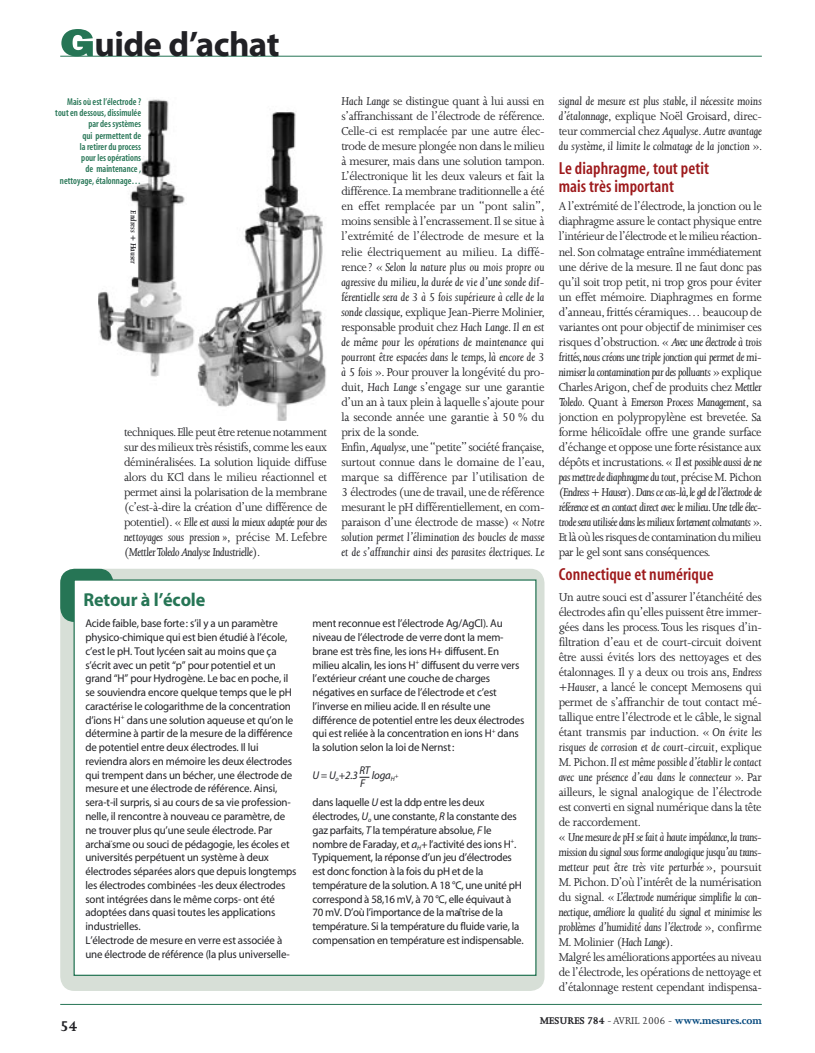
<style>
.page{position:relative;width:815px;height:1053px;background:#fff}
.page>*{position:absolute;margin:0;border:0;box-sizing:border-box;transform-origin:0 0}
.t1{font:700 35px "Myriad";letter-spacing:-.015em;color:#212125}
.t2{font:18.75px "Myriad Bold No";letter-spacing:-.01em;color:#267555}
.t3{font:600 condensed 17.5px/17.5px "Myriad";letter-spacing:.005em;color:#9d191b}
.t4{font:700 16.25px "Joanna";color:#212125}
.t5{font:13.12px/15px "Joanna";letter-spacing:-.025em;color:#212125;text-align:justify}
.t6{font:italic 13.12px/15px "Joanna";color:#212125;text-align:justify}
.t7{font:11.25px/13.8px "Myriad Regular No";letter-spacing:-.015em;color:#212125}
.t8{font:700 11.25px "Joanna";letter-spacing:-.01em;color:#00467c}
.t9{font:italic 11.25px "Myriad";letter-spacing:-.015em;color:#212125}
.t10{font:600 condensed 10px/11.2px "Myriad";color:#267555;text-align:right;scale:.95 1}
.t11{font:italic 600 8.75px "Joanna";color:#212125;scale:1.05 1}
.t12{font:italic 6.5px "Myriad";color:#212125}
.s1{font-family:"Franklin Gothic";font-weight:800;font-size:38.75px;color:#267555}
.s2{font-style:italic}
.s3{font-family:"Myriad";font-style:italic}
.s4{font-style:normal}
.s5{color:#212125}
.s6{font-weight:400;color:#212125}
</style>
<div class="page">
<hr style="left:60px;top:56px;width:702px;height:1px;background:#267555">
<hr style="left:60px;top:1004px;width:702px;height:1px;background:#267555">
<svg style="left:60px;top:569px;width:484px;height:421px;fill:#d7dfd7"></svg>
<svg style="left:60px;top:568px;width:53px;height:54px"></svg>
<div style="left:74px;top:580px;width:462px;height:395px;background:#fff"></div>
<img style="left:98px;top:99px;width:228px;height:321px">
<h1 class="t1" style="left:60px;top:26px;width:221px"><span class="s1">G</span>uide d’achat</h1>
<p class="t10" style="left:55px;top:96px;width:92px">Mais où est l’électrode ? tout en dessous, dissimulée par des systèmes<br>qui permettent de<br>la retirer du process<br>pour les opérations<br>de maintenance , nettoyage, étalonnage…</p>
<p class="t11" style="left:138px;top:210px;width:53px;rotate:90deg">Endress + Hauser</p>
<p class="t5" style="left:124px;top:424px;width:205px">techniques. Elle peut être retenue notamment sur des milieux très résistifs, comme les eaux déminéralisées. La solution liquide diffuse alors du KCl dans le milieu réactionnel et permet ainsi la polarisation de la membrane (c’est-à-dire la création d’une différence de potentiel). « <span class="s2">Elle est aussi la mieux adaptée pour des nettoyages sous pression »</span>, précise M. Lefebre (<span class="s2">Mettler Toledo Analyse Industrielle</span>).</p>
<h2 class="t2" style="left:84px;top:590px;width:123px">Retour à l’école</h2>
<p class="t5" style="left:341px;top:94px;width:205px;text-align:left"><span class="s2">Hach Lange</span> se distingue quant à lui aussi en s’affranchissant de l’électrode de référence.<br>Celle-ci est remplacée par une autre élec&shy;trode de mesure plongée non dans le milieu à mesurer, mais dans une solution tampon.<br>L’électronique lit les deux valeurs et fait la différence. La membrane traditionnelle a été en effet remplacée par un “pont salin”, moins sensible à l’encrassement. Il se situe à l’extrémité de l’électrode de mesure et la relie électriquement au milieu. La diffé&shy;rence ? « <span class="s2">Selon la nature plus ou mois propre ou agressive du milieu, la durée de vie d’une sonde dif&shy;férentielle sera de 3 à 5 fois supérieure à celle de la sonde classique,</span> explique Jean-Pierre Molinier, responsable produit chez <span class="s2">Hach Lange</span>. <span class="s2">Il en est de même pour les opérations de maintenance qui pourront être espacées dans le temps, là encore de 3 à 5 fois</span> ». Pour prouver la longévité du pro&shy;duit, <span class="s2">Hach Lange</span> s’engage sur une garantie d’un an à taux plein à laquelle s’ajoute pour la seconde année une garantie à 50 % du prix de la sonde.<br>Enfin, <span class="s2">Aqualyse</span>, une “petite” société française, surtout connue dans le domaine de l’eau, marque sa différence par l’utilisation de 3 électrodes (une de travail, une de référence mesurant le pH différentiellement, en com&shy;paraison d’une électrode de masse) « <span class="s2">Notre solution permet l’élimination des boucles de masse et de s’affranchir ainsi des parasites électriques. Le</span></p>
<p class="t7" style="left:85px;top:617px;width:213px">Acide faible, base forte : s’il y a un paramètre physico-chimique qui est bien étudié à l’école, c’est le pH. Tout lycéen sait au moins que ça s’écrit avec un petit “p” pour potentiel et un grand “H” pour Hydrogène. Le bac en poche, il se souviendra encore quelque temps que le pH caractérise le cologarithme de la concentration d’ions H<sup>+</sup> dans une solution aqueuse et qu’on le détermine à partir de la mesure de la différence de potentiel entre deux électrodes. Il lui reviendra alors en mémoire les deux électrodes qui trempent dans un bécher, une électrode de mesure et une électrode de référence. Ainsi, sera-t-il surpris, si au cours de sa vie profession&shy;nelle, il rencontre à nouveau ce paramètre, de ne trouver plus qu’une seule électrode. Par archaïsme ou souci de pédagogie, les écoles et universités perpétuent un système à deux électrodes séparées alors que depuis longtemps les électrodes combinées -les deux électrodes sont intégrées dans le même corps- ont été adoptées dans quasi toutes les applications industrielles.<br>L’électrode de mesure en verre est associée à une électrode de référence (la plus universelle-</p>
<p class="t7" style="left:313px;top:617px;width:213px">ment reconnue est l’électrode Ag/AgCl). Au niveau de l’électrode de verre dont la mem&shy;brane est très fine, les ions H+ diffusent. En milieu alcalin, les ions H<sup>+</sup> diffusent du verre vers l’extérieur créant une couche de charges négatives en surface de l’électrode et c’est l’inverse en milieu acide. Il en résulte une différence de potentiel entre les deux électrodes qui est reliée à la concentration en ions H<sup>+</sup> dans la solution selon la loi de Nernst :</p>
<p class="t9" style="left:313px;top:769px;width:84px">U = U<sub>o</sub>+2.3 RT loga<sub>H</sub></p>
<p class="t12" style="left:395px;top:772px;width:5px">+</p>
<p class="t9" style="left:360px;top:778px;width:7px">F</p>
<p class="t7" style="left:313px;top:796px;width:213px">dans laquelle <span class="s3">U</span> est la ddp entre les deux électrodes, <span class="s3">U</span><sub>o</sub> une constante, <span class="s3">R</span> la constante des gaz parfaits, <span class="s3">T</span> la température absolue, <span class="s3">F</span> le nombre de Faraday, et <span class="s3">a</span><sub>H</sub><span class="s3">+</span> l’activité des ions H<sup>+</sup>.<br>Typiquement, la réponse d’un jeu d’électrodes est donc fonction à la fois du pH et de la température de la solution. A 18 °C, une unité pH correspond à 58,16 mV, à 70 °C, elle équivaut à 70 mV. D’où l’importance de la maîtrise de la température. Si la température du fluide varie, la compensation en température est indispensable.</p>
<p class="t6" style="left:559px;top:94px;width:205px">signal de mesure est plus stable, il nécessite moins d’étalonnage<span class="s4">, explique Noël Groisard, direc&shy;teur commercial chez</span> Aqualyse<span class="s4">.</span> Autre avantage du système, il limite le colmatage de la jonction <span class="s4">».</span></p>
<h3 class="t3" style="left:559px;top:160px;width:152px">Le diaphragme, tout petit mais très important</h3>
<p class="t5" style="left:559px;top:199px;width:205px">A l’extrémité de l’électrode, la jonction ou le diaphragme assure le contact physique entre l’intérieur de l’électrode et le milieu réaction&shy;nel. Son colmatage entraîne immédiatement une dérive de la mesure. Il ne faut donc pas qu’il soit trop petit, ni trop gros pour éviter un effet mémoire. Diaphragmes en forme d’anneau, frittés céramiques… beaucoup de variantes ont pour objectif de minimiser ces risques d’obstruction. « <span class="s2">Avec une électrode à trois frittés,nous créons une triple jonction qui permet de mi&shy;nimiser la contamination par des polluants</span> » explique Charles Arigon, chef de produits chez <span class="s2">Mettler Toledo</span>. Quant à <span class="s2">Emerson Process Management</span>, sa jonction en polypropylène est brevetée. Sa forme hélicoïdale offre une grande surface d’échange et oppose une forte résistance aux dépôts et incrustations. « <span class="s2">Il est possible aussi de ne pas mettre de diaphragme du tout</span>, précise M. Pichon (<span class="s2">Endress + Hauser</span>). <span class="s2">Dans ce cas-là,le gel de l’électrode de référence est en contact direct avec le milieu.Une telle élec&shy;trode sera utilisée dans les milieux fortement colmatants</span> ».<br>Et là où les risques de contamination du milieu par le gel sont sans conséquences.</p>
<h3 class="t3" style="left:559px;top:565px;width:156px">Connectique et numérique</h3>
<p class="t5" style="left:559px;top:589px;width:205px;text-align:left">Un autre souci est d’assurer l’étanchéité des électrodes afin qu’elles puissent être immer&shy;gées dans les process. Tous les risques d’in&shy;filtration d’eau et de court-circuit doivent être aussi évités lors des nettoyages et des étalonnages. Il y a deux ou trois ans, <span class="s2">Endress +Hauser</span>, a lancé le concept Memosens qui permet de s’affranchir de tout contact mé&shy;tallique entre l’électrode et le câble, le signal étant transmis par induction. « <span class="s2">On évite les risques de corrosion et de court-circuit</span>, explique M. Pichon. <span class="s2">Il est même possible d’établir le contact avec une présence d’eau dans le connecteur</span> ». Par ailleurs, le signal analogique de l’électrode est converti en signal numérique dans la tête de raccordement.<br>« <span class="s2">Une mesure de pH se fait à haute impédance,la trans&shy;mission du signal sous forme analogique jusqu’au trans&shy;metteur peut être très vite perturbée</span> », poursuit M. Pichon. D’où l’intérêt de la numérisation du signal. « <span class="s2">L’électrode numérique simplifie la con&shy;nectique, améliore la qualité du signal et minimise les problèmes d’humidité dans l’électrode</span> », confirme M. Molinier (<span class="s2">Hach Lange</span>).<br>Malgré les améliorations apportées au niveau de l’électrode, les opérations de nettoyage et d’étalonnage restent cependant indispensa-</p>
<p class="t4" style="left:60px;top:1017px;width:19px">54</p>
<p class="t8" style="left:540px;top:1014px;width:224px"><span class="s5">MESURES 784</span> <span class="s6">- AVRIL 2006 -</span> www.mesures.com</p>
</div>
